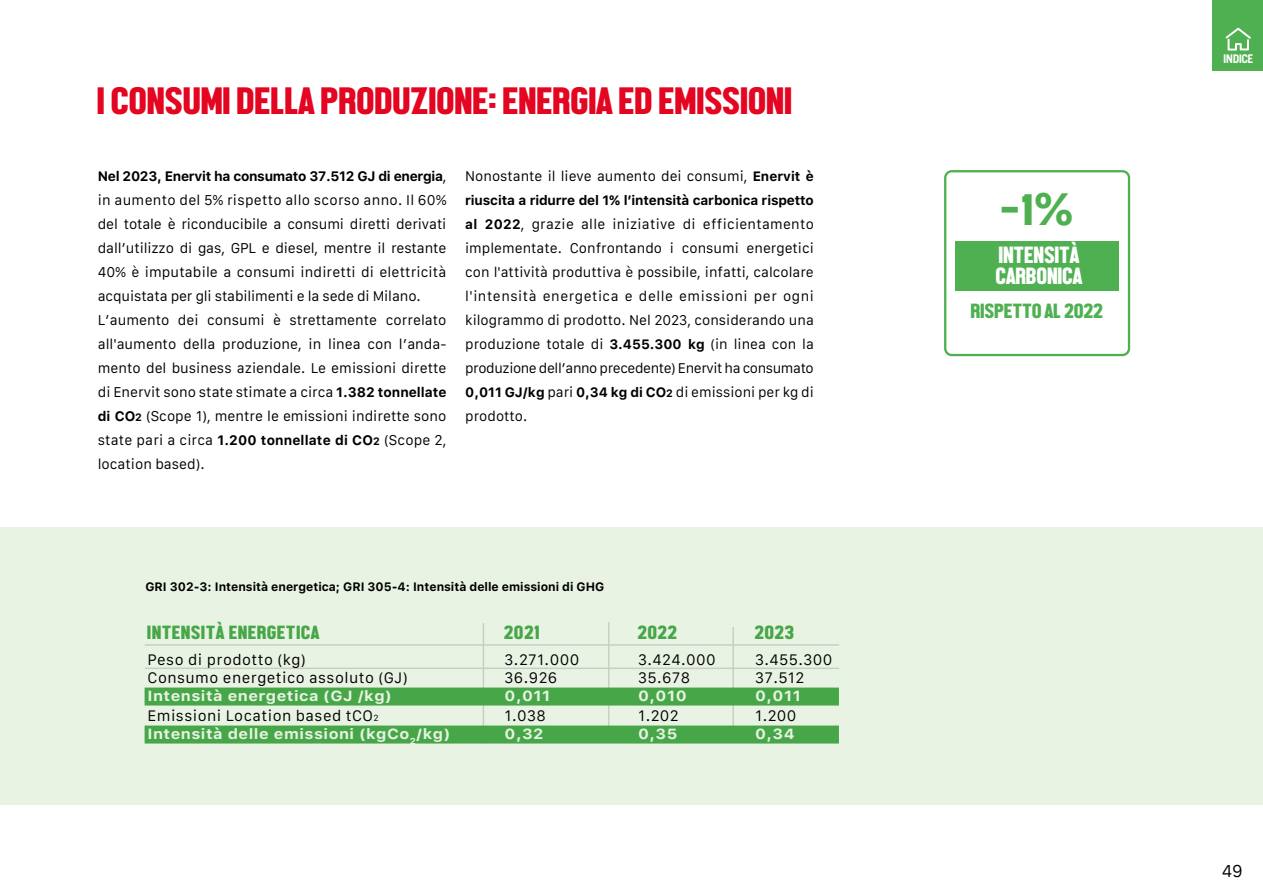
<style>
.page{position:relative;width:1263px;height:893px;background:#fff}
.page>*{position:absolute;margin:0;border:0;box-sizing:border-box;transform-origin:0 0}
.t1{font:45px "Front Page Neue";color:#4eb051;scale:1.05 1}
.t2{font:39px "Front Page Neue";color:#e40521;scale:1.05 1}
.t3{font:24px/21px "Front Page Neue";color:#fff}
.t4{font:21px "Front Page Neue";color:#4eb051;scale:1.05 1}
.t5{font:19.5px "Front Page Neue";letter-spacing:.03em;color:#4eb051;scale:1.1 1}
.t6{font:16.5px "Galvji";color:#000}
.t7{font:14.55px "Galvji";letter-spacing:.03em;color:#000}
.t8{font:700 14.55px "Galvji";letter-spacing:.03em;color:#fff;scale:1.1 1}
.t9{font:13.65px/24px "Galvji";color:#000}
.t10{font:13.5px/24px "Galvji";color:#000;text-align:justify}
.t11{font:700 12.15px "Galvji";color:#000}
.t12{font:700 12px "Trade Gothic LT Std";letter-spacing:-.05em;color:#fff}
.s1{font-weight:700}
.s2{font-weight:700;font-size:10.65px}
.s3{font-size:8.55px}
.s4{font-family:"Galvji";font-weight:700}
</style>
<div class="page">
<div style="left:0;top:527px;width:1263px;height:278px;background:#e9f3e4"></div>
<hr style="left:732px;top:627px;width:2px;height:115px;background:#dadada">
<hr style="left:483px;top:623px;width:1px;height:120px;background:#dadada">
<hr style="left:608px;top:622px;width:1px;height:119px;background:#dadada">
<hr style="left:145px;top:644px;width:694px;height:2px;background:#dadada">
<hr style="left:145px;top:668px;width:694px;height:1px;background:#dadada">
<div style="left:145px;top:687px;width:694px;height:18px;background:#47a748"></div>
<div style="left:145px;top:725px;width:694px;height:18px;background:#47a748"></div>
<div style="left:944px;top:170px;width:186px;height:186px;border:2px solid #4eb051;border-radius:7px"></div>
<div style="left:956px;top:241px;width:163px;height:50px;background:#4eb051"></div>
<div style="left:1212px;top:0;width:51px;height:71px;background:#4eb051"></div>
<svg style="left:1225px;top:27px;width:26px;height:24px"></svg>
<h2 class="t2" style="left:98px;top:79px;width:664px">I CONSUMI DELLA PRODUZIONE: ENERGIA ED EMISSIONI</h2>
<p class="t9" style="left:98px;top:164px;width:350px"><span class="s1">Nel 2023, Enervit ha consumato 37.512 GJ di energia</span>, in aumento del 5% rispetto allo scorso anno. Il 60% del totale è riconducibile a consumi diretti derivati dall’utilizzo di gas, GPL e diesel, mentre il restante 40% è imputabile a consumi indiretti di elettricità acquistata per gli stabilimenti e la sede di Milano.<br>L’aumento dei consumi è strettamente correlato all'aumento della produzione, in linea con l’anda&shy;mento del business aziendale. Le emissioni dirette di Enervit sono state stimate a circa <span class="s1">1.382 tonnellate di CO</span><span class="s2">2</span> (Scope 1), mentre le emissioni indirette sono state pari a circa <span class="s1">1.200 tonnellate di CO</span><span class="s2">2</span> (Scope 2, location based).</p>
<p class="t10" style="left:465px;top:165px;width:350px">Nonostante il lieve aumento dei consumi, <span class="s1">Enervit è riuscita a ridurre del 1% l’intensità carbonica rispetto al 2022</span>, grazie alle iniziative di efficientamento implementate. Confrontando i consumi energetici con l'attività produttiva è possibile, infatti, calcolare l'intensità energetica e delle emissioni per ogni kilogrammo di prodotto. Nel 2023, considerando una produzione totale di <span class="s1">3.455.300 kg</span> (in linea con la produzione dell’anno precedente) Enervit ha consumato <span class="s1">0,011 GJ/kg</span> pari <span class="s1">0,34 kg di CO</span><span class="s2">2</span> di emissioni per kg di prodotto.</p>
<p class="t11" style="left:145px;top:579px;width:460px">GRI 302-3: Intensità energetica; GRI 305-4: Intensità delle emissioni di GHG</p>
<h3 class="t5" style="left:148px;top:622px;width:158px">INTENSITÀ ENERGETICA</h3>
<h3 class="t5" style="left:505px;top:622px;width:34px">2021</h3>
<h3 class="t5" style="left:638px;top:622px;width:37px">2022</h3>
<h3 class="t5" style="left:755px;top:622px;width:37px">2023</h3>
<p class="t7" style="left:148px;top:651px;width:160px">Peso di prodotto (kg)</p>
<p class="t7" style="left:505px;top:651px;width:76px">3.271.000</p>
<p class="t7" style="left:638px;top:651px;width:79px">3.424.000</p>
<p class="t7" style="left:755px;top:651px;width:79px">3.455.300</p>
<p class="t7" style="left:148px;top:669px;width:262px">Consumo energetico assoluto (GJ)</p>
<p class="t7" style="left:505px;top:669px;width:54px">36.926</p>
<p class="t7" style="left:638px;top:669px;width:54px">35.678</p>
<p class="t7" style="left:755px;top:669px;width:51px">37.512</p>
<p class="t8" style="left:148px;top:687px;width:223px">Intensità energetica (GJ /kg)</p>
<p class="t8" style="left:505px;top:687px;width:43px">0,011</p>
<p class="t8" style="left:638px;top:687px;width:46px">0,010</p>
<p class="t8" style="left:755px;top:687px;width:43px">0,011</p>
<p class="t7" style="left:148px;top:707px;width:233px">Emissioni Location based tCO<span class="s3">2</span></p>
<p class="t7" style="left:505px;top:707px;width:43px">1.038</p>
<p class="t7" style="left:638px;top:707px;width:42px">1.202</p>
<p class="t7" style="left:755px;top:707px;width:43px">1.200</p>
<p class="t8" style="left:148px;top:725px;width:276px">Intensità delle emissioni (kgCo<sub>2</sub>/kg)</p>
<p class="t8" style="left:505px;top:725px;width:37px">0,32</p>
<p class="t8" style="left:638px;top:725px;width:37px">0,35</p>
<p class="t8" style="left:755px;top:725px;width:38px">0,34</p>
<h1 class="t1" style="left:1002px;top:185px;width:70px">-1<span class="s4">%</span></h1>
<h3 class="t3" style="left:996px;top:245px;width:88px">INTENSITÀ<br>CARBONICA</h3>
<h3 class="t4" style="left:971px;top:299px;width:128px">RISPETTO AL 2022</h3>
<p class="t12" style="left:1223px;top:51px;width:32px">INDICE</p>
<p class="t6" style="left:1222px;top:862px;width:23px">49</p>
</div>
